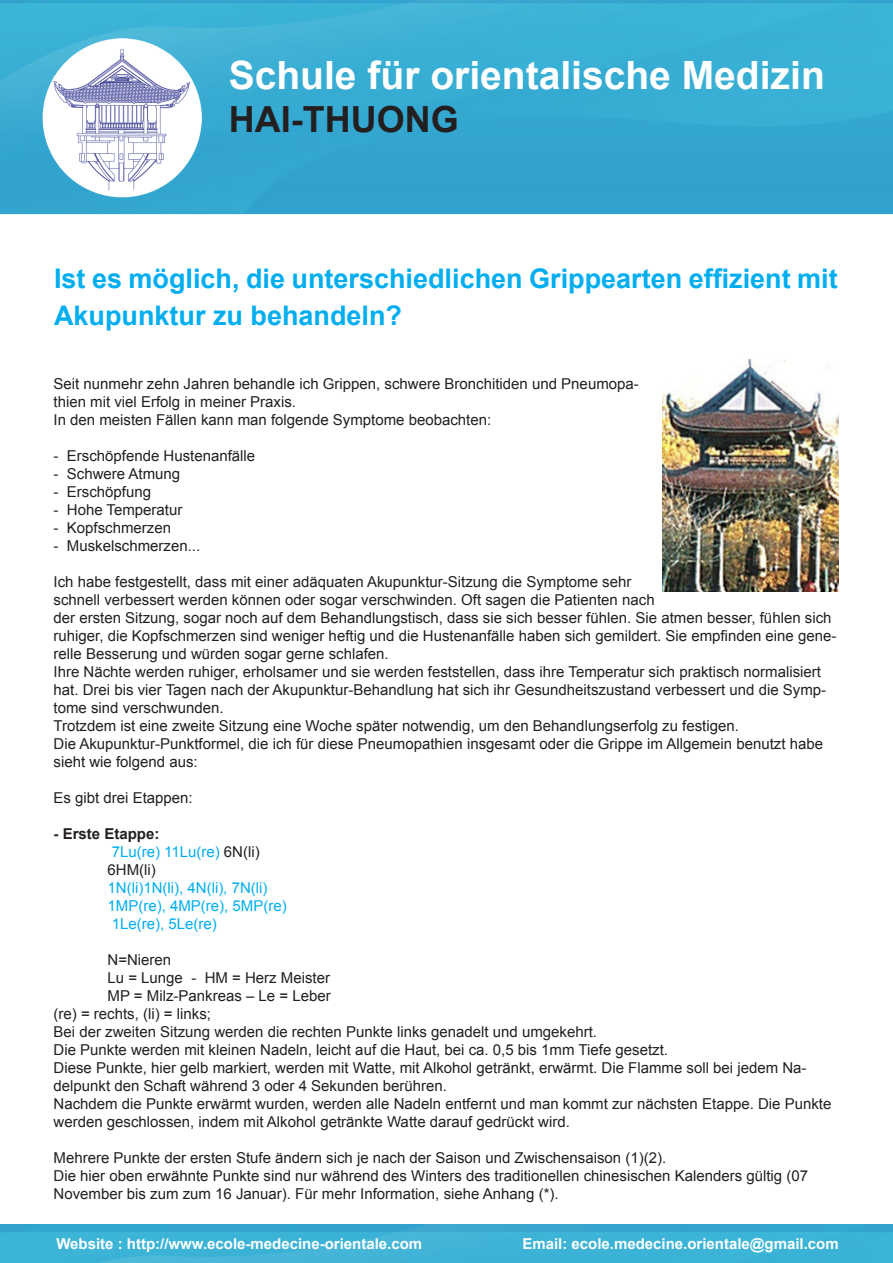
<style>
.page{position:relative;width:893px;height:1263px;background:#fff}
.page>*{position:absolute;margin:0;border:0;box-sizing:border-box;transform-origin:0 0}
.t1{font:700 39px "Arial";color:#fff}
.t2{font:700 36px "Arial";color:#231f20}
.t3{font:700 27px/37.8px "Arial";color:#00aeef}
.t4{font:15px/18px "Arial";color:#231f20}
.t5{font:700 15px "Arial";color:#fff}
.t6{font:15px "Arial";color:#00aeef}
.t7{font:700 15px "Arial";color:#231f20}
.s1{color:#231f20}
</style>
<div class="page">
<img style="left:0;top:0;width:893px;height:214px">
<img style="left:663px;top:359px;width:176px;height:232px">
<svg style="left:0;top:214px;width:893px;height:1px"></svg>
<img style="left:0;top:1225px;width:873px;height:38px">
<img style="left:873px;top:1225px;width:20px;height:38px">
<img style="left:37px;top:37px;width:172px;height:165px">
<p class="t1" style="left:229px;top:49px;width:597px">Schule für orientalische Medizin</p>
<p class="t2" style="left:229px;top:95px;width:231px">HAI-THUONG</p>
<p class="t3" style="left:54px;top:260px;width:785px">Ist es möglich, die unterschiedlichen Grippearten effizient mit<br>Akupunktur zu behandeln?</p>
<p class="t4" style="left:54px;top:375px;width:587px">Seit nunmehr zehn Jahren behandle ich Grippen, schwere Bronchitiden und Pneumopa&shy;thien mit viel Erfolg in meiner Praxis.</p>
<p class="t4" style="left:54px;top:411px;width:439px">In den meisten Fällen kann man folgende Symptome beobachten:</p>
<p class="t4" style="left:54px;top:447px;width:203px">- Erschöpfende Hustenanfälle</p>
<p class="t4" style="left:54px;top:465px;width:128px">- Schwere Atmung</p>
<p class="t4" style="left:54px;top:483px;width:99px">- Erschöpfung</p>
<p class="t4" style="left:54px;top:501px;width:130px">- Hohe Temperatur</p>
<p class="t4" style="left:54px;top:519px;width:119px">- Kopfschmerzen</p>
<p class="t4" style="left:54px;top:537px;width:148px">- Muskelschmerzen...</p>
<p class="t4" style="left:54px;top:573px;width:784px">Ich habe festgestellt, dass mit einer adäquaten Akupunktur-Sitzung die Symptome sehr<br>schnell verbessert werden können oder sogar verschwinden. Oft sagen die Patienten nach<br>der ersten Sitzung, sogar noch auf dem Behandlungstisch, dass sie sich besser fühlen. Sie atmen besser, fühlen sich ruhiger, die Kopfschmerzen sind weniger heftig und die Hustenanfälle haben sich gemildert. Sie empfinden eine gene&shy;relle Besserung und würden sogar gerne schlafen.</p>
<p class="t4" style="left:54px;top:663px;width:774px">Ihre Nächte werden ruhiger, erholsamer und sie werden feststellen, dass ihre Temperatur sich praktisch normalisiert hat. Drei bis vier Tagen nach der Akupunktur-Behandlung hat sich ihr Gesundheitszustand verbessert und die Symp&shy;tome sind verschwunden.</p>
<p class="t4" style="left:54px;top:717px;width:687px">Trotzdem ist eine zweite Sitzung eine Woche später notwendig, um den Behandlungserfolg zu festigen.</p>
<p class="t4" style="left:54px;top:735px;width:771px">Die Akupunktur-Punktformel, die ich für diese Pneumopathien insgesamt oder die Grippe im Allgemein benutzt habe sieht wie folgend aus:</p>
<p class="t4" style="left:54px;top:789px;width:141px">Es gibt drei Etappen:</p>
<p class="t7" style="left:54px;top:824px;width:107px">- Erste Etappe:</p>
<p class="t6" style="left:112px;top:842px;width:150px">7Lu(re) 11Lu(re) <span class="s1">6N(li)</span></p>
<p class="t4" style="left:108px;top:861px;width:50px">6HM(li)</p>
<p class="t6" style="left:108px;top:878px;width:161px">1N(li)1N(li), 4N(li), 7N(li)</p>
<p class="t6" style="left:108px;top:896px;width:181px">1MP(re), 4MP(re), 5MP(re)</p>
<p class="t6" style="left:112px;top:914px;width:107px">1Le(re), 5Le(re)</p>
<p class="t4" style="left:108px;top:951px;width:65px">N=Nieren</p>
<p class="t4" style="left:108px;top:969px;width:224px">Lu = Lunge - HM = Herz Meister</p>
<p class="t4" style="left:108px;top:987px;width:225px">MP = Milz-Pankreas – Le = Leber</p>
<p class="t4" style="left:54px;top:1005px;width:159px">(re) = rechts, (li) = links;</p>
<p class="t4" style="left:54px;top:1023px;width:545px">Bei der zweiten Sitzung werden die rechten Punkte links genadelt und umgekehrt.</p>
<p class="t4" style="left:54px;top:1041px;width:616px">Die Punkte werden mit kleinen Nadeln, leicht auf die Haut, bei ca. 0,5 bis 1mm Tiefe gesetzt.</p>
<p class="t4" style="left:54px;top:1059px;width:755px">Diese Punkte, hier gelb markiert, werden mit Watte, mit Alkohol getränkt, erwärmt. Die Flamme soll bei jedem Na&shy;delpunkt den Schaft während 3 oder 4 Sekunden berühren.</p>
<p class="t4" style="left:54px;top:1095px;width:779px">Nachdem die Punkte erwärmt wurden, werden alle Nadeln entfernt und man kommt zur nächsten Etappe. Die Punkte werden geschlossen, indem mit Alkohol getränkte Watte darauf gedrückt wird.</p>
<p class="t4" style="left:54px;top:1149px;width:614px">Mehrere Punkte der ersten Stufe ändern sich je nach der Saison und Zwischensaison (1)(2).</p>
<p class="t4" style="left:54px;top:1167px;width:756px">Die hier oben erwähnte Punkte sind nur während des Winters des traditionellen chinesischen Kalenders gültig (07<br>November bis zum zum 16 Januar). Für mehr Information, siehe Anhang (*).</p>
<p class="t5" style="left:56px;top:1234px;width:367px">Website : http://www.ecole-medecine-orientale.com</p>
<p class="t5" style="left:522px;top:1234px;width:318px">Email: ecole.medecine.orientale@gmail.com</p>
</div>
